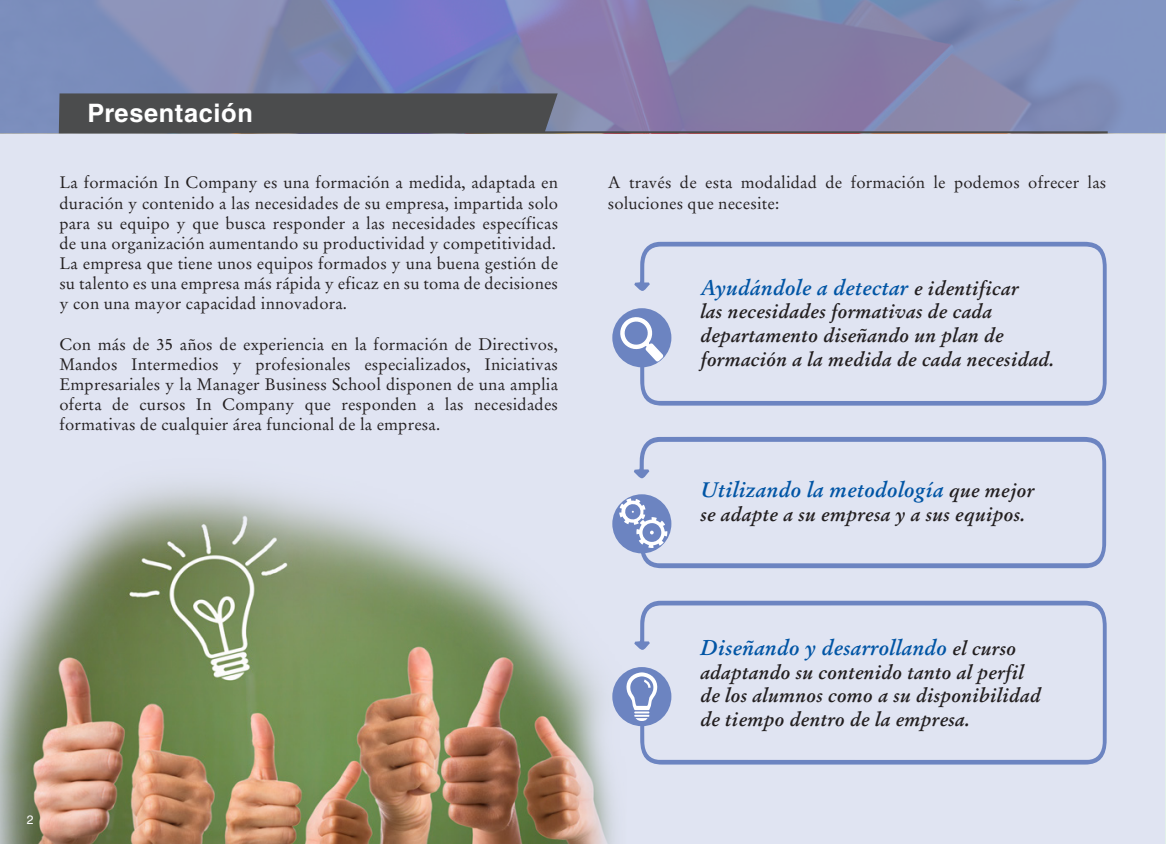
<style>
.page{position:relative;width:1166px;height:844px;background:#fff}
.page>*{position:absolute;margin:0;border:0;box-sizing:border-box;transform-origin:0 0}
.t1{font:700 25.38px "Helvetica LT Std";letter-spacing:.025em;color:#fff}
.t2{font:italic 700 21px "Stempel Garamond";letter-spacing:.015em;color:#0155a5}
.t3{font:italic 700 19.25px/23.6px "Stempel Garamond";letter-spacing:.015em;color:#231f20}
.t4{font:16.62px/20.1px "Stempel Garamond";letter-spacing:.01em;color:#231f20;text-align:justify}
.t5{font:12.25px "Helvetica LT Std";color:#fff}
.s1{font-size:19.25px;color:#231f20}
</style>
<div class="page">
<div style="left:0;top:0;width:1166px;height:843px;background:#e0e4f2"></div>
<hr style="left:1165px;top:132px;width:1px;height:711px;background:#e2f1e9">
<svg style="left:0;top:0;width:1165px;height:133px;background:#7f86b5"></svg>
<svg style="left:59px;top:93px;width:1048px;height:40px;background:#69677c"></svg>
<img style="left:0;top:483px;width:634px;height:360px">
<svg style="left:634px;top:242px;width:472px;height:163px"></svg>
<svg style="left:634px;top:436px;width:472px;height:132px"></svg>
<div style="left:612px;top:494px;width:59px;height:59px;background:#6c84c1;border-radius:50%"></div>
<svg style="left:619px;top:498px;width:48px;height:50px"></svg>
<svg style="left:634px;top:600px;width:472px;height:164px"></svg>
<div style="left:612px;top:667px;width:59px;height:59px;background:#6c84c1;border-radius:50%"></div>
<svg style="left:626px;top:672px;width:32px;height:49px"></svg>
<div style="left:612px;top:308px;width:59px;height:59px;background:#6c84c1;border-radius:50%"></div>
<svg style="left:617px;top:316px;width:48px;height:47px"></svg>
<p class="t1" style="left:88px;top:98px;width:167px">Presentación</p>
<p class="t4" style="left:59px;top:173px;width:500px">La formación In Company es una formación a medida, adaptada en duración y contenido a las necesidades de su empresa, impartida solo para su equipo y que busca responder a las necesidades específicas de una organización aumentando su productividad y competitividad.</p>
<p class="t4" style="left:59px;top:253px;width:500px">La empresa que tiene unos equipos formados y una buena gestión de su talento es una empresa más rápida y eficaz en su toma de decisiones y con una mayor capacidad innovadora.</p>
<p class="t4" style="left:59px;top:334px;width:500px">Con más de 35 años de experiencia en la formación de Directivos, Mandos Intermedios y profesionales especializados, Iniciativas Empresariales y la Manager Business School disponen de una amplia oferta de cursos In Company que responden a las necesidades formativas de cualquier área funcional de la empresa.</p>
<p class="t5" style="left:27px;top:812px;width:8px">2</p>
<p class="t4" style="left:608px;top:173px;width:500px">A través de esta modalidad de formación le podemos ofrecer las soluciones que necesite:</p>
<p class="t2" style="left:700px;top:275px;width:320px">Ayudándole a detectar <span class="s1">e identificar</span></p>
<p class="t3" style="left:700px;top:300px;width:355px">las necesidades formativas de cada departamento diseñando un plan de formación a la medida de cada necesidad.</p>
<p class="t2" style="left:700px;top:477px;width:335px">Utilizando la metodología <span class="s1">que mejor</span></p>
<p class="t3" style="left:700px;top:502px;width:326px">se adapte a su empresa y a sus equipos.</p>
<p class="t2" style="left:700px;top:634px;width:317px">Diseñando y desarrollando <span class="s1">el curso</span></p>
<p class="t3" style="left:700px;top:660px;width:342px">adaptando su contenido tanto al perfil de los alumnos como a su disponibilidad de tiempo dentro de la empresa.</p>
</div>
